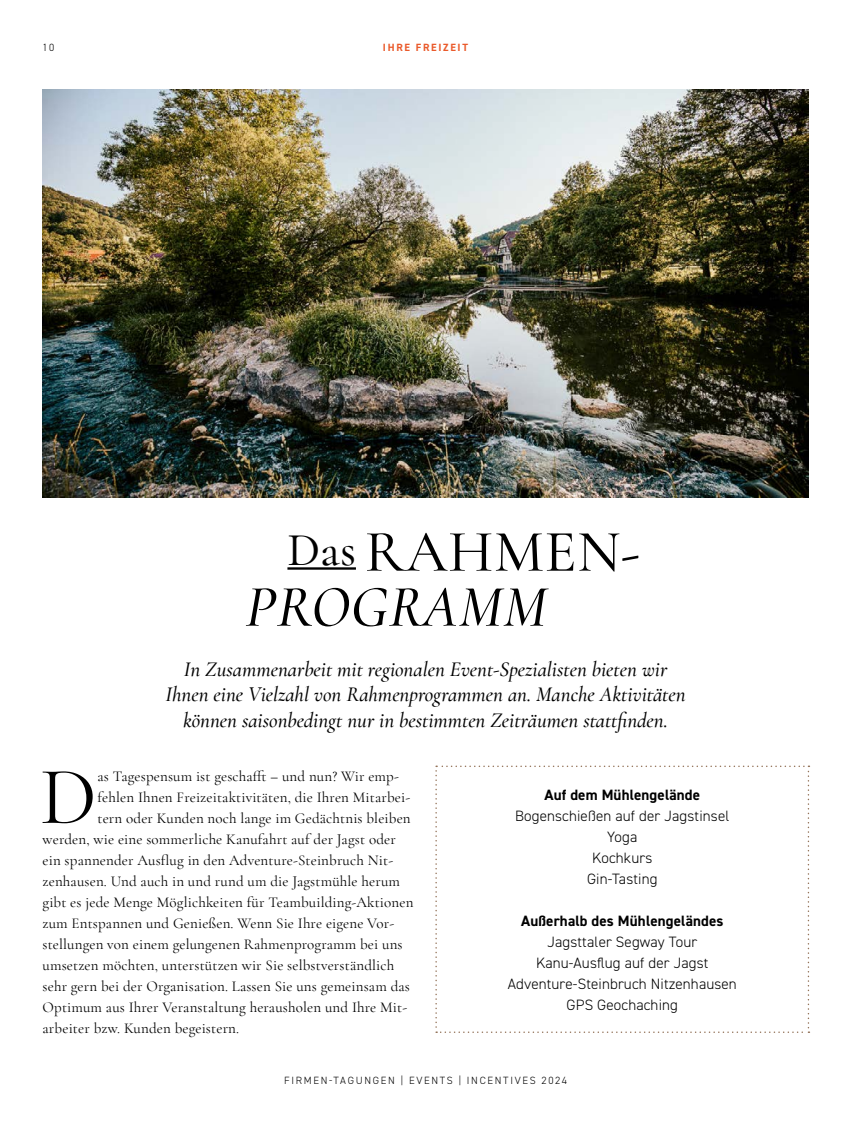
<style>
.page{position:relative;width:851px;height:1127px;background:#fff}
.page>*{position:absolute;margin:0;border:0;box-sizing:border-box;transform-origin:0 0}
.t1{font:82.2px "Cormorant Garamond";color:#000}
.t2{font:italic 500 59.55px/55.1px "Cormorant Garamond";letter-spacing:.01em;color:#000}
.t3{font:italic 500 21px/25.5px "Cormorant Garamond";color:#000;text-align:center}
.t4{font:15px "Cormorant Garamond";letter-spacing:.01em;color:#000}
.t5{font:300 15px/21px "DIN2014";letter-spacing:.01em;color:#000;text-align:center}
.t6{font:700 15px "DIN2014";letter-spacing:.01em;color:#000}
.t7{font:300 10.5px "DIN2014";letter-spacing:.16em;color:#000}
.t8{font:700 10.5px "DIN2014";letter-spacing:.16em;color:#ea5a2b}
.s1{font-style:normal;font-size:47.1px}
.s2{font-style:normal}
</style>
<div class="page">
<img style="left:43px;top:89px;width:765px;height:408px">
<hr style="left:287px;top:567px;width:69px;height:3px;background:#000">
<svg style="left:435px;top:765px;width:374px;height:268px"></svg>
<p class="t7" style="left:43px;top:41px;width:13px">10</p>
<p class="t8" style="left:383px;top:40px;width:86px">IHRE FREIZEIT</p>
<h2 class="t2" style="left:245px;top:524px;width:396px;text-indent:42px"><span class="s1">Das</span> <span class="s2">RAHMEN-<br></span>PROGRAMM</h2>
<h3 class="t3" style="left:165px;top:656px;width:521px">In Zusammenarbeit mit regionalen Event-Spezialisten bieten wir<br>Ihnen eine Vielzahl von Rahmenprogrammen an. Manche Aktivitäten können saisonbedingt nur in bestimmten Zeiträumen stattfinden.</h3>
<h1 class="t1" style="left:40px;top:747px;width:58px">D</h1>
<p class="t4" style="left:97px;top:767px;width:303px">as Tagespensum ist geschafft – und nun? Wir emp-</p>
<p class="t4" style="left:97px;top:788px;width:314px">fehlen Ihnen Freizeitaktivitäten, die Ihren Mitarbei-</p>
<p class="t4" style="left:97px;top:809px;width:314px">tern oder Kunden noch lange im Gedächtnis bleiben</p>
<p class="t4" style="left:43px;top:830px;width:355px">werden, wie eine sommerliche Kanufahrt auf der Jagst oder</p>
<p class="t4" style="left:43px;top:851px;width:352px">ein spannender Ausflug in den Adventure-Steinbruch Nit-</p>
<p class="t4" style="left:43px;top:872px;width:359px">zenhausen. Und auch in und rund um die Jagstmühle herum</p>
<p class="t4" style="left:43px;top:893px;width:372px">gibt es jede Menge Möglichkeiten für Teambuilding-Aktionen</p>
<p class="t4" style="left:43px;top:914px;width:353px">zum Entspannen und Genießen. Wenn Sie Ihre eigene Vor-</p>
<p class="t4" style="left:43px;top:935px;width:361px">stellungen von einem gelungenen Rahmenprogramm bei uns</p>
<p class="t4" style="left:43px;top:956px;width:353px">umsetzen möchten, unterstützen wir Sie selbstverständlich</p>
<p class="t4" style="left:43px;top:977px;width:369px">sehr gern bei der Organisation. Lassen Sie uns gemeinsam das</p>
<p class="t4" style="left:43px;top:998px;width:366px">Optimum aus Ihrer Veranstaltung herausholen und Ihre Mit-</p>
<p class="t4" style="left:43px;top:1019px;width:198px">arbeiter bzw. Kunden begeistern.</p>
<p class="t6" style="left:544px;top:785px;width:157px">Auf dem Mühlengelände</p>
<p class="t5" style="left:515px;top:805px;width:216px">Bogenschießen auf der Jagstinsel<br>Yoga<br>Kochkurs<br>Gin-Tasting</p>
<p class="t6" style="left:521px;top:911px;width:204px">Außerhalb des Mühlengeländes</p>
<p class="t5" style="left:507px;top:931px;width:230px">Jagsttaler Segway Tour<br>Kanu-Ausflug auf der Jagst<br>Adventure-Steinbruch Nitzenhausen<br>GPS Geochaching</p>
<p class="t7" style="left:284px;top:1074px;width:284px">FIRMEN-TAGUNGEN | EVENTS | INCENTIVES 2024</p>
</div>
